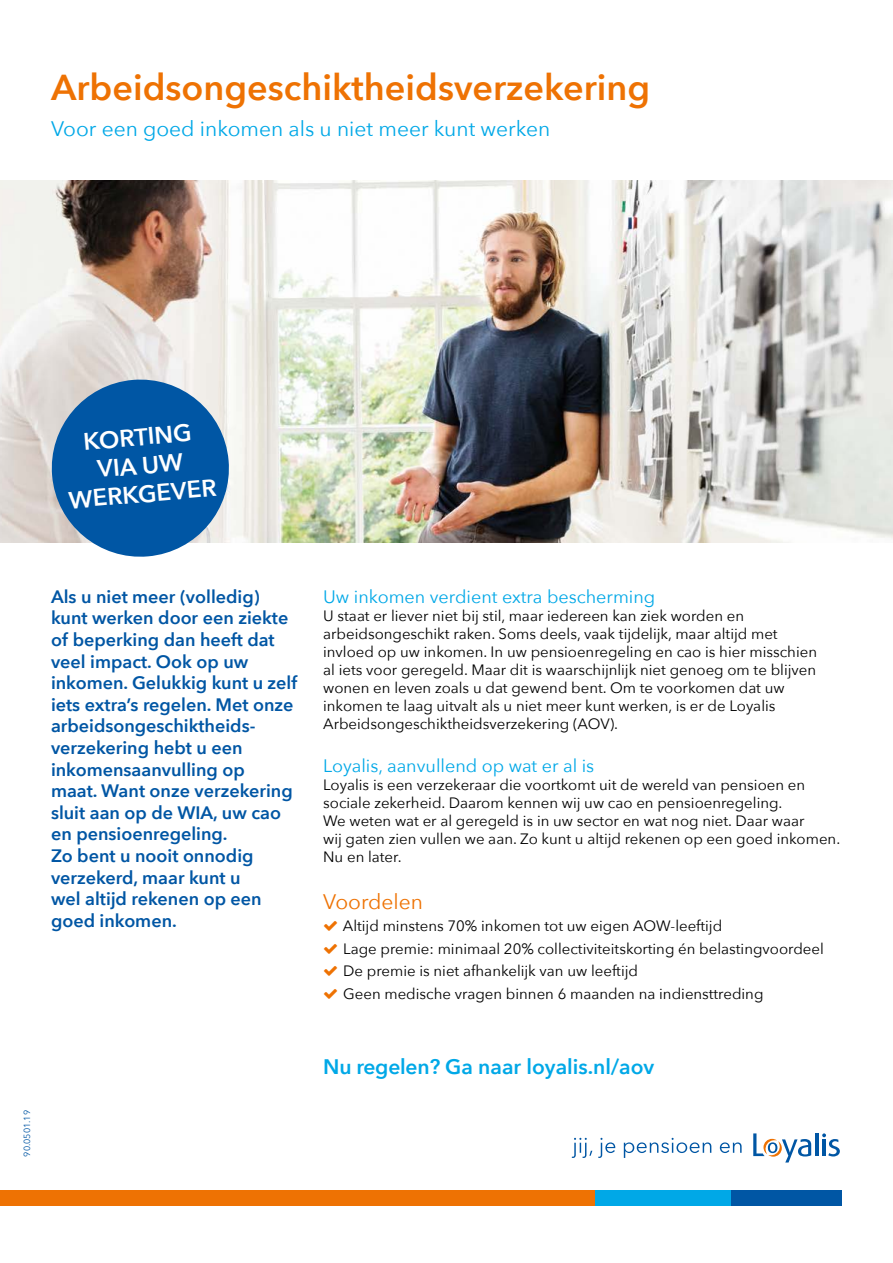
<style>
.page{position:relative;width:893px;height:1263px;background:#fff}
.page>*{position:absolute;margin:0;border:0;box-sizing:border-box;transform-origin:0 0}
.t1{font:600 36px "Avenir Next";color:#ee7203}
.t2{font:600 24px/28.5px "Avenir Next";color:#fff;text-align:center}
.t3{font:21px "Avenir Next";color:#00a8e7}
.t4{font:600 21px "Avenir Next";color:#00a8e7}
.t5{font:21px "Avenir Next";color:#ee7203}
.t6{font:600 18px/21.6px "Avenir Next";color:#0056a4}
.t7{font:18px "Avenir Next";color:#00a8e7}
.t8{font:15px/18px "Avenir Next";color:#000}
.t9{font:9px "Avenir Next";color:#0056a4}
</style>
<div class="page">
<div style="left:0;top:1190px;width:595px;height:16px;background:#ee7203"></div>
<div style="left:595px;top:1190px;width:136px;height:16px;background:#00a8e7"></div>
<div style="left:731px;top:1190px;width:111px;height:16px;background:#0056a4"></div>
<svg style="left:572px;top:1138px;width:20px;height:20px"></svg>
<svg style="left:598px;top:1138px;width:17px;height:20px"></svg>
<svg style="left:624px;top:1138px;width:87px;height:20px"></svg>
<svg style="left:720px;top:1142px;width:22px;height:11px"></svg>
<hr style="left:815px;top:1133px;width:3px;height:23px;background:#0056a4">
<svg style="left:822px;top:1133px;width:18px;height:23px"></svg>
<hr style="left:822px;top:1139px;width:4px;height:17px;background:#0056a4">
<svg style="left:753px;top:1133px;width:58px;height:29px"></svg>
<img style="left:0;top:181px;width:893px;height:361px">
<svg style="left:48px;top:376px;width:185px;height:181px;background:#3e7cb4"></svg>
<h1 class="t1" style="left:51px;top:56px;width:601px">Arbeidsongeschiktheidsverzekering</h1>
<h3 class="t3" style="left:51px;top:111px;width:501px">Voor een goed inkomen als u niet meer kunt werken</h3>
<h2 class="t2" style="left:63px;top:429px;width:150px;rotate:-5deg">KORTING<br>VIA UW<br>WERKGEVER</h2>
<p class="t6" style="left:51px;top:585px;width:248px">Als u niet meer (volledig) kunt werken door een ziekte of beperking dan heeft dat veel impact. Ook op uw inkomen. Gelukkig kunt u zelf iets extra’s regelen. Met onze arbeidsongeschiktheids&shy;verzekering hebt u een inkomensaanvulling op<br>maat. Want onze verzekering sluit aan op de WIA, uw cao en pensioenregeling.<br>Zo bent u nooit onnodig verzekerd, maar kunt u<br>wel altijd rekenen op een goed inkomen.</p>
<p class="t7" style="left:323px;top:581px;width:334px">Uw inkomen verdient extra bescherming</p>
<p class="t8" style="left:323px;top:606px;width:495px">U staat er liever niet bij stil, maar iedereen kan ziek worden en arbeidsongeschikt raken. Soms deels, vaak tijdelijk, maar altijd met invloed op uw inkomen. In uw pensioenregeling en cao is hier misschien al iets voor geregeld. Maar dit is waarschijnlijk niet genoeg om te blijven wonen en leven zoals u dat gewend bent. Om te voorkomen dat uw inkomen te laag uitvalt als u niet meer kunt werken, is er de Loyalis Arbeidsongeschiktheidsverzekering (AOV).</p>
<p class="t7" style="left:323px;top:750px;width:273px">Loyalis, aanvullend op wat er al is</p>
<p class="t8" style="left:323px;top:775px;width:519px">Loyalis is een verzekeraar die voortkomt uit de wereld van pensioen en sociale zekerheid. Daarom kennen wij uw cao en pensioenregeling.<br>We weten wat er al geregeld is in uw sector en wat nog niet. Daar waar<br>wij gaten zien vullen we aan. Zo kunt u altijd rekenen op een goed inkomen.<br>Nu en later.</p>
<h3 class="t5" style="left:323px;top:884px;width:101px">Voordelen</h3>
<p class="t8" style="left:343px;top:914px;width:482px;line-height:22.5px">Altijd minstens 70% inkomen tot uw eigen AOW-leeftijd<br>Lage premie: minimaal 20% collectiviteitskorting én belastingvoordeel De premie is niet afhankelijk van uw leeftijd<br>Geen medische vragen binnen 6 maanden na indiensttreding</p>
<p class="t9" style="left:20px;top:1157px;width:48px;rotate:-90deg">90.0501.19</p>
<h3 class="t4" style="left:323px;top:1048px;width:333px">Nu regelen? Ga naar loyalis.nl/aov</h3>
</div>
